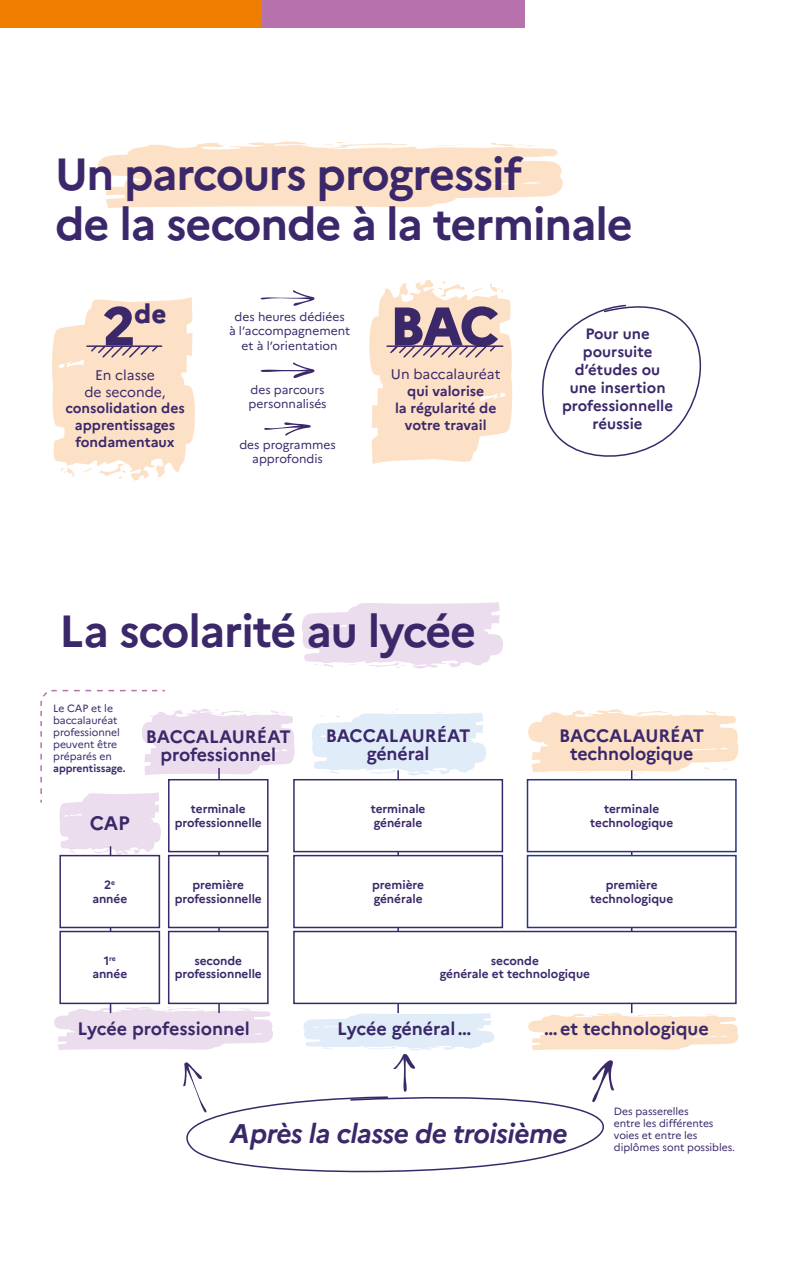
<style>
.page{position:relative;width:787px;height:1263px;background:#fff}
.page>*{position:absolute;margin:0;border:0;box-sizing:border-box;transform-origin:0 0}
.t1{font:800 54.3px "Marianne";color:#3b286a}
.t2{font:700 45px/49.5px "Marianne";letter-spacing:-.025em;color:#3b286a}
.t3{font:italic 700 27px "Marianne";letter-spacing:-.02em;color:#3b286a}
.t4{font:800 26.25px "Marianne";color:#3b286a}
.t5{font:700 19.5px "Marianne";color:#3b286a}
.t6{font:700 18px/18px "Marianne";letter-spacing:-.005em;color:#3b286a;text-align:center}
.t7{font:700 15px/18px "Marianne";color:#3b286a;text-align:center}
.t8{font:700 13.95px/16.8px "Marianne";color:#3b286a;text-align:center}
.t9{font:13.95px/16.8px "Marianne";color:#3b286a;text-align:center}
.t10{font:700 12px/13.5px "Marianne";letter-spacing:-.005em;color:#3b286a;text-align:center}
.t11{font:12px/14.4px "Marianne";color:#3b286a;text-align:center}
.t12{font:10.5px/12px "Marianne";letter-spacing:-.005em;color:#3b286a}
.t13{font:700 10.5px "Marianne";letter-spacing:-.005em;color:#3b286a}
.t14{font:700 7.05px "Marianne";color:#3b286a}
.s1{font-size:12px}
</style>
<div class="page">
<svg style="left:528px;top:1013px;width:211px;height:38px"></svg>
<svg style="left:98px;top:141px;width:465px;height:67px"></svg>
<svg style="left:312px;top:709px;width:174px;height:66px"></svg>
<svg style="left:528px;top:709px;width:211px;height:66px"></svg>
<svg style="left:302px;top:602px;width:201px;height:67px"></svg>
<svg style="left:54px;top:1007px;width:219px;height:43px"></svg>
<div style="left:0;top:0;width:263px;height:28px;background:#ef7d00"></div>
<div style="left:263px;top:0;width:262px;height:28px;background:#b772ae"></div>
<svg style="left:40px;top:689px;width:255px;height:166px"></svg>
<hr style="left:397px;top:770px;width:2px;height:243px;background:#3b286a">
<hr style="left:110px;top:846px;width:1px;height:167px;background:#3b286a">
<hr style="left:631px;top:770px;width:1px;height:243px;background:#3b286a">
<hr style="left:218px;top:768px;width:2px;height:245px;background:#3b286a">
<div style="left:60px;top:931px;width:99px;height:72px;background:#fff"></div>
<div style="left:59px;top:931px;width:101px;height:73px;border:2px solid #3b286a"></div>
<div style="left:60px;top:856px;width:99px;height:71px;background:#fff"></div>
<div style="left:59px;top:855px;width:101px;height:73px;border:2px solid #3b286a"></div>
<div style="left:169px;top:931px;width:99px;height:72px;background:#fff"></div>
<div style="left:168px;top:931px;width:101px;height:73px;border:2px solid #3b286a"></div>
<div style="left:169px;top:856px;width:99px;height:71px;background:#fff"></div>
<div style="left:168px;top:855px;width:101px;height:73px;border:2px solid #3b286a"></div>
<div style="left:169px;top:780px;width:99px;height:71px;background:#fff"></div>
<div style="left:168px;top:779px;width:100px;height:73px;border:2px solid #3b286a"></div>
<div style="left:527px;top:856px;width:209px;height:71px;background:#fff"></div>
<div style="left:526px;top:855px;width:210px;height:73px;border:2px solid #283583"></div>
<div style="left:527px;top:780px;width:209px;height:71px;background:#fff"></div>
<div style="left:526px;top:779px;width:210px;height:73px;border:2px solid #283583"></div>
<div style="left:294px;top:856px;width:208px;height:71px;background:#fff"></div>
<div style="left:293px;top:855px;width:210px;height:73px;border:2px solid #3b286a"></div>
<div style="left:294px;top:931px;width:442px;height:72px;background:#fff"></div>
<div style="left:293px;top:931px;width:443px;height:73px;border:2px solid #3b286a"></div>
<div style="left:294px;top:780px;width:208px;height:71px;background:#fff"></div>
<div style="left:293px;top:779px;width:210px;height:73px;border:2px solid #3b286a"></div>
<svg style="left:52px;top:297px;width:143px;height:184px"></svg>
<svg style="left:369px;top:280px;width:144px;height:184px"></svg>
<svg style="left:260px;top:290px;width:54px;height:16px"></svg>
<svg style="left:264px;top:422px;width:47px;height:14px"></svg>
<svg style="left:260px;top:362px;width:54px;height:16px"></svg>
<svg style="left:183px;top:1062px;width:19px;height:24px"></svg>
<svg style="left:592px;top:1060px;width:21px;height:26px"></svg>
<svg style="left:303px;top:1013px;width:191px;height:73px"></svg>
<svg style="left:541px;top:304px;width:161px;height:153px"></svg>
<svg style="left:183px;top:1086px;width:431px;height:87px"></svg>
<h2 class="t2" style="left:55px;top:149px;width:579px">Un parcours progressif<br>de la seconde à la terminale</h2>
<h3 class="t4" style="left:134px;top:298px;width:34px">de</h3>
<p class="t11" style="left:229px;top:309px;width:123px">des heures dédiées<br>à l’accompagnement et à l’orientation</p>
<p class="t11" style="left:248px;top:382px;width:80px;text-align:left">des parcours personnalisés</p>
<p class="t11" style="left:239px;top:437px;width:98px">des programmes approfondis</p>
<h1 class="t1" style="left:103px;top:293px;width:34px">2</h1>
<h1 class="t1" style="left:389px;top:293px;width:111px">BAC</h1>
<p class="t9" style="left:391px;top:366px;width:111px">Un baccalauréat</p>
<p class="t8" style="left:395px;top:383px;width:103px">qui valorise<br>la régularité de votre travail</p>
<p class="t9" style="left:84px;top:367px;width:83px">En classe<br>de seconde,</p>
<p class="t8" style="left:65px;top:400px;width:121px">consolidation des apprentissages fondamentaux</p>
<h2 class="t2" style="left:59px;top:606px;width:418px">La scolarité au lycée</h2>
<p class="t12" style="left:53px;top:702px;width:68px">Le CAP et le baccalauréat professionnel peuvent être préparés en</p>
<p class="t13" style="left:53px;top:762px;width:74px">apprentissage.</p>
<h3 class="t5" style="left:90px;top:812px;width:42px">CAP</h3>
<h3 class="t6" style="left:146px;top:728px;width:146px">BACCALAURÉAT professionnel</h3>
<p class="t10" style="left:175px;top:802px;width:89px">terminale professionnelle</p>
<p class="t10" style="left:92px;top:878px;width:36px">2<sup>e </sup>année</p>
<p class="t10" style="left:175px;top:878px;width:89px">première professionnelle</p>
<h3 class="t6" style="left:326px;top:727px;width:146px">BACCALAURÉAT général</h3>
<p class="t10" style="left:371px;top:802px;width:56px;text-align:left">terminale générale</p>
<p class="t10" style="left:372px;top:878px;width:53px;text-align:left">première générale</p>
<p class="t7" style="left:562px;top:325px;width:112px">Pour une poursuite d’études ou une insertion professionnelle réussie</p>
<h3 class="t6" style="left:559px;top:727px;width:146px">BACCALAURÉAT technologique</h3>
<p class="t10" style="left:590px;top:802px;width:84px">terminale technologique</p>
<p class="t10" style="left:590px;top:878px;width:84px">première technologique</p>
<p class="t14" style="left:104px;top:954px;width:14px"><span class="s1">1</span>re</p>
<p class="t10" style="left:92px;top:967px;width:36px">année</p>
<p class="t10" style="left:175px;top:954px;width:89px">seconde professionnelle</p>
<p class="t10" style="left:440px;top:954px;width:152px">seconde<br>générale et technologique</p>
<h3 class="t6" style="left:78px;top:1019px;width:174px">Lycée professionnel</h3>
<h3 class="t6" style="left:544px;top:1019px;width:166px">…et technologique</h3>
<h3 class="t6" style="left:337px;top:1019px;width:135px">Lycée général…</h3>
<h3 class="t3" style="left:230px;top:1117px;width:339px">Après la classe de troisième</h3>
<p class="t12" style="left:614px;top:1105px;width:101px">Des passerelles entre les différentes voies et entre les</p>
<p class="t12" style="left:614px;top:1141px;width:122px">diplômes sont possibles.</p>
</div>
